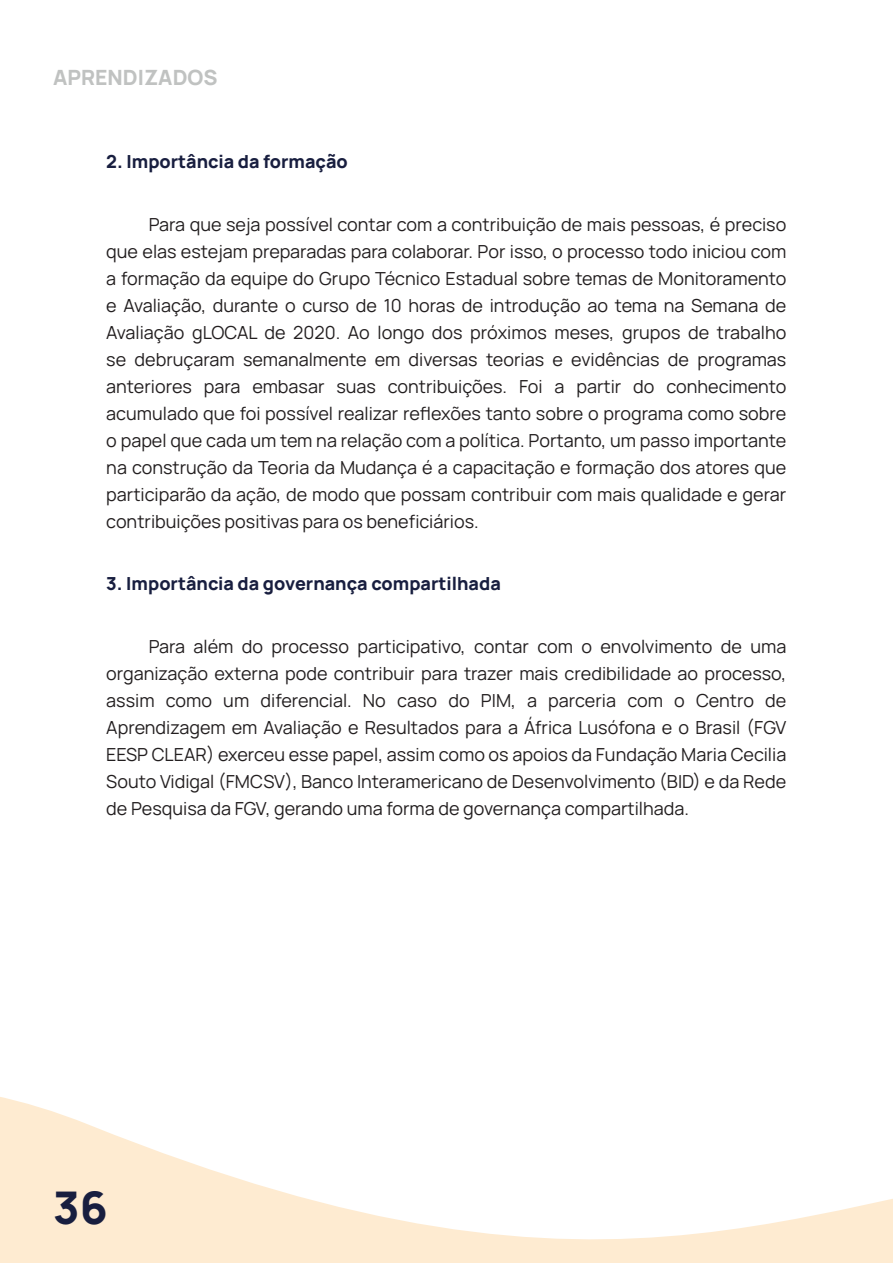
<style>
.page{position:relative;width:893px;height:1263px;background:#fff}
.page>*{position:absolute;margin:0;border:0;box-sizing:border-box;transform-origin:0 0}
.t1{font:200 45px "Manrope";color:#181e3f}
.t2{font:200 21px "Manrope";color:#c0c2c1}
.t3{font:200 18px/27px "Manrope";color:#231f20;text-align:justify}
.t4{font:200 18px "Manrope";color:#181e3f}
</style>
<div class="page">
<svg style="left:0;top:1097px;width:893px;height:166px"></svg>
<p class="t2" style="left:53px;top:63px;width:166px">APRENDIZADOS</p>
<p class="t4" style="left:106px;top:149px;width:243px">2. Importância da formação</p>
<p class="t3" style="left:106px;top:210px;width:682px;text-indent:43px">Para que seja possível contar com a contribuição de mais pessoas, é preciso que elas estejam preparadas para colaborar. Por isso, o processo todo iniciou com a formação da equipe do Grupo Técnico Estadual sobre temas de Monitoramento e Avaliação, durante o curso de 10 horas de introdução ao tema na Semana de Avaliação gLOCAL de 2020. Ao longo dos próximos meses, grupos de trabalho se debruçaram semanalmente em diversas teorias e evidências de programas anteriores para embasar suas contribuições. Foi a partir do conhecimento acumulado que foi possível realizar reflexões tanto sobre o programa como sobre o papel que cada um tem na relação com a política. Portanto, um passo importante na construção da Teoria da Mudança é a capacitação e formação dos atores que participarão da ação, de modo que possam contribuir com mais qualidade e gerar contribuições positivas para os beneficiários.</p>
<p class="t4" style="left:106px;top:571px;width:396px">3. Importância da governança compartilhada</p>
<p class="t3" style="left:106px;top:632px;width:682px;text-indent:43px">Para além do processo participativo, contar com o envolvimento de uma organização externa pode contribuir para trazer mais credibilidade ao processo, assim como um diferencial. No caso do PIM, a parceria com o Centro de Aprendizagem em Avaliação e Resultados para a África Lusófona e o Brasil (FGV EESP CLEAR) exerceu esse papel, assim como os apoios da Fundação Maria Cecilia Souto Vidigal (FMCSV), Banco Interamericano de Desenvolvimento (BID) e da Rede de Pesquisa da FGV, gerando uma forma de governança compartilhada.</p>
<h1 class="t1" style="left:53px;top:1176px;width:56px">36</h1>
</div>
